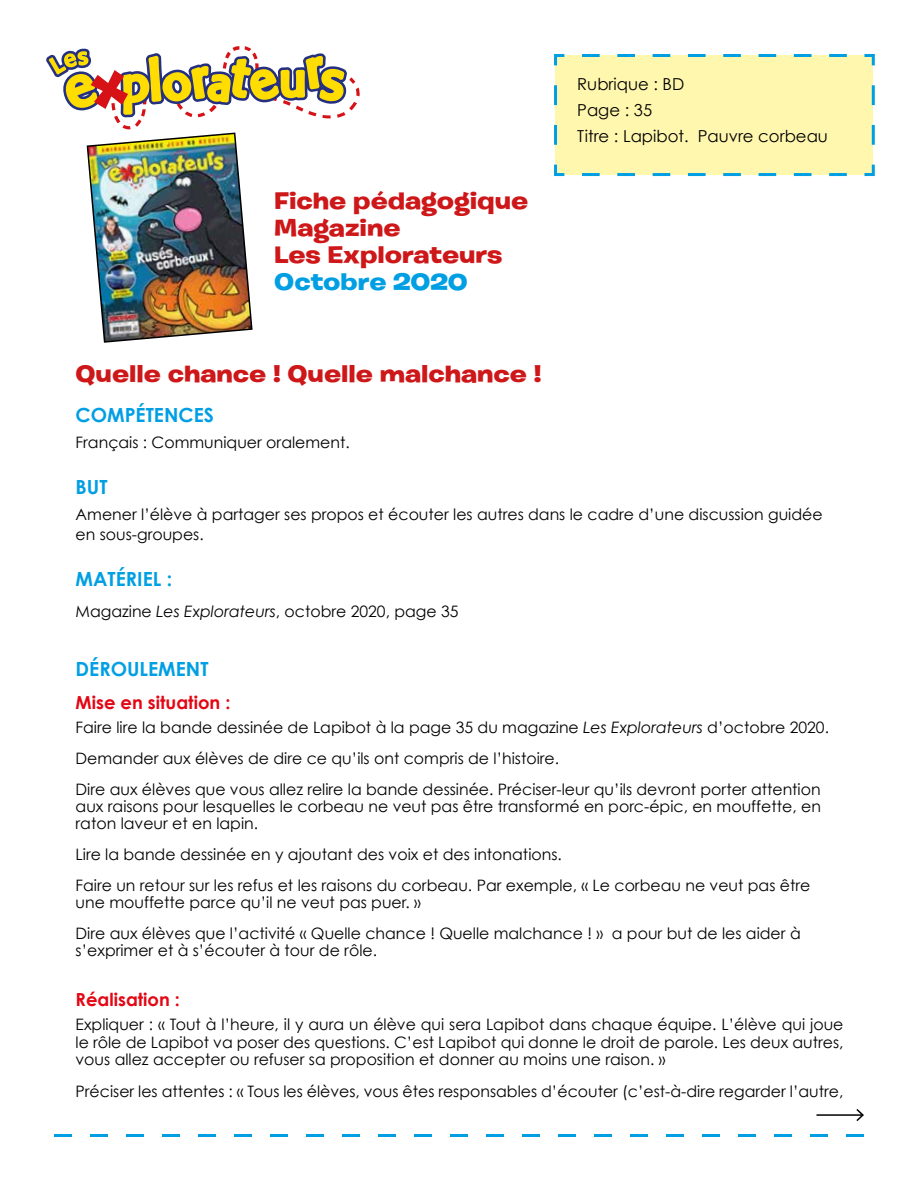
<style>
.page{position:relative;width:918px;height:1188px;background:#fff}
.page>*{position:absolute;margin:0;border:0;box-sizing:border-box;transform-origin:0 0}
.t1{font:700 24px/27px "Burbank Big Wide";color:#cd1719}
.t2{font:700 24px "Burbank Big Wide";letter-spacing:-.005em;color:#009fe3}
.t3{font:700 19.5px "Century Gothic";color:#009fe3}
.t4{font:700 18px "Century Gothic";color:#e30613}
.t5{font:16.5px/26.2px "Century Gothic";color:#000}
.t6{font:15.75px/30.8px "Century Gothic";color:#000}
.s1{font-style:italic}
</style>
<div class="page">
<img style="left:46px;top:46px;width:314px;height:297px">
<div style="left:554px;top:54px;width:321px;height:122px;background:#fff7ae"></div>
<svg style="left:54px;top:1134px;width:810px;height:3px"></svg>
<hr style="left:816px;top:1114px;width:47px;height:2px;background:#000">
<svg style="left:855px;top:1109px;width:9px;height:12px"></svg>
<h1 class="t1" style="left:274px;top:187px;width:256px">Fiche pédagogique<br>Magazine<br>Les Explorateurs</h1>
<h1 class="t2" style="left:274px;top:267px;width:195px">Octobre 2020</h1>
<p class="t5" style="left:577px;top:70px;width:252px">Rubrique : BD<br>Page : 35<br>Titre : Lapibot. Pauvre corbeau</p>
<h1 class="t1" style="left:76px;top:361px;width:468px">Quelle chance ! Quelle malchance !</h1>
<p class="t3" style="left:76px;top:403px;width:140px">COMPÉTENCES</p>
<p class="t6" style="left:76px;top:427px;width:276px">Français : Communiquer oralement.</p>
<p class="t3" style="left:76px;top:475px;width:33px">BUT</p>
<p class="t6" style="left:76px;top:505px;width:749px;line-height:19.5px">Amener l’élève à partager ses propos et écouter les autres dans le cadre d’une discussion guidée en sous-groupes.</p>
<p class="t3" style="left:76px;top:567px;width:98px">MATÉRIEL :</p>
<p class="t6" style="left:76px;top:596px;width:384px">Magazine <span class="s1">Les Explorateurs</span>, octobre 2020, page 35</p>
<p class="t3" style="left:76px;top:657px;width:134px">DÉROULEMENT</p>
<p class="t4" style="left:76px;top:691px;width:156px">Mise en situation :</p>
<p class="t6" style="left:76px;top:712px;width:755px">Faire lire la bande dessinée de Lapibot à la page 35 du magazine <span class="s1">Les Explorateurs</span> d’octobre 2020.<br>Demander aux élèves de dire ce qu’ils ont compris de l’histoire.<br>Dire aux élèves que vous allez relire la bande dessinée. Préciser-leur qu’ils devront porter attention</p>
<p class="t6" style="left:76px;top:798px;width:747px;line-height:17.2px">aux raisons pour lesquelles le corbeau ne veut pas être transformé en porc-épic, en mouffette, en raton laveur et en lapin.</p>
<p class="t6" style="left:76px;top:839px;width:736px">Lire la bande dessinée en y ajoutant des voix et des intonations.<br>Faire un retour sur les refus et les raisons du corbeau. Par exemple, « Le corbeau ne veut pas être</p>
<p class="t6" style="left:76px;top:887px;width:727px">une mouffette parce qu’il ne veut pas puer. »<br>Dire aux élèves que l’activité « Quelle chance ! Quelle malchance ! » a pour but de les aider à</p>
<p class="t6" style="left:76px;top:935px;width:303px">s’exprimer et à s’écouter à tour de rôle.</p>
<p class="t4" style="left:76px;top:988px;width:106px">Réalisation :</p>
<p class="t6" style="left:76px;top:1016px;width:769px;line-height:17.2px;text-align:justify">Expliquer : « Tout à l’heure, il y aura un élève qui sera Lapibot dans chaque équipe. L’élève qui joue le rôle de Lapibot va poser des questions. C’est Lapibot qui donne le droit de parole. Les deux autres, vous allez accepter ou refuser sa proposition et donner au moins une raison. »</p>
<p class="t6" style="left:76px;top:1076px;width:769px">Préciser les attentes : « Tous les élèves, vous êtes responsables d’écouter (c’est-à-dire regarder l’autre,</p>
</div>
